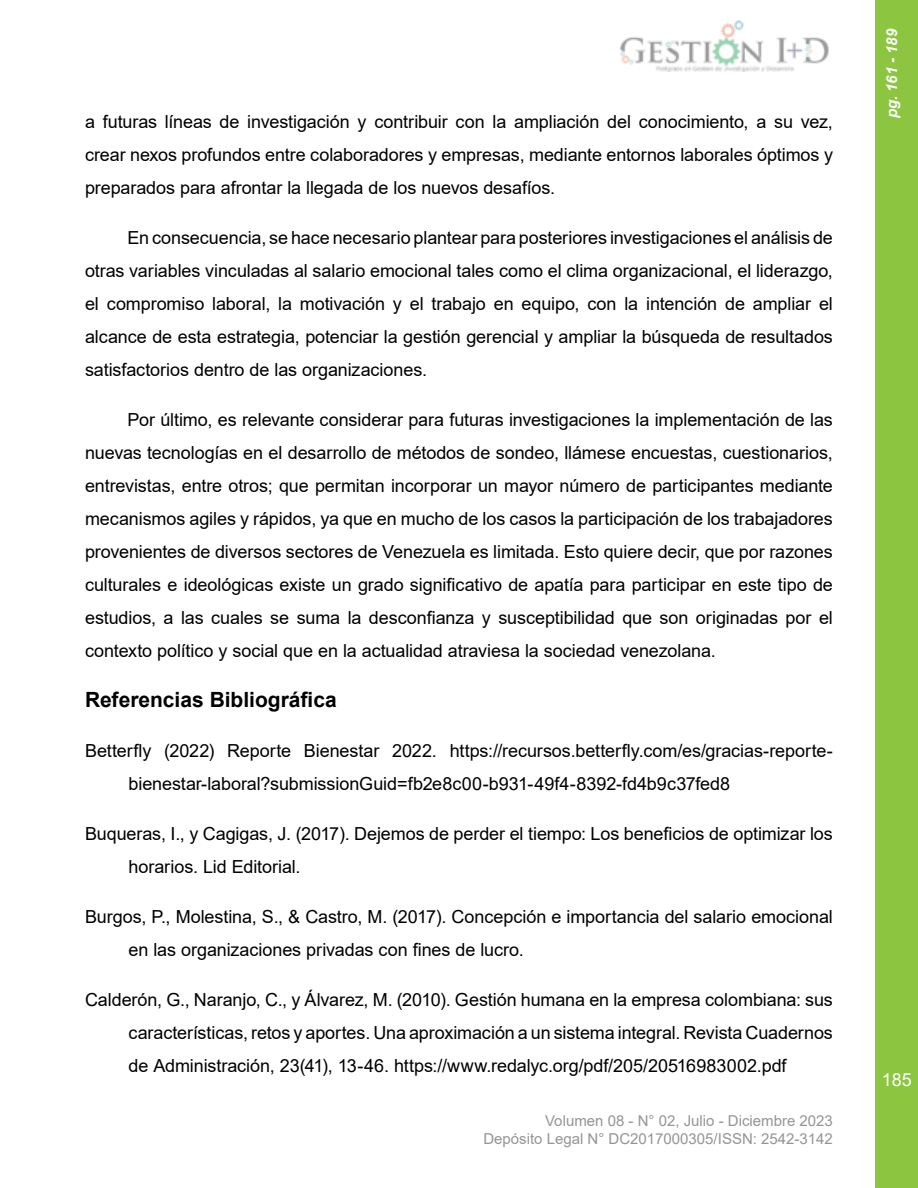
<style>
.page{position:relative;width:918px;height:1188px;background:#fff}
.page>*{position:absolute;margin:0;border:0;box-sizing:border-box;transform-origin:0 0}
.t1{font:700 21px "Arial";color:#000}
.t2{font:18px/33px "Arial";letter-spacing:-.005em;color:#000;text-align:justify}
.t3{font:18px "Arial";color:#fff}
.t4{font:15px/18px "Arial";color:#939598;text-align:right}
.t5{font:italic 700 15px "Arial";letter-spacing:-.01em;color:#fff}
</style>
<div class="page">
<div style="left:876px;top:0;width:42px;height:1188px;background:#8cc640"></div>
<img style="left:620px;top:21px;width:209px;height:51px">
<p class="t2" style="left:85px;top:105px;width:749px">a futuras líneas de investigación y contribuir con la ampliación del conocimiento, a su vez, crear nexos profundos entre colaboradores y empresas, mediante entornos laborales óptimos y preparados para afrontar la llegada de los nuevos desafíos.</p>
<p class="t2" style="left:85px;top:221px;width:749px;text-indent:43px">En consecuencia, se hace necesario plantear para posteriores investigaciones el análisis de otras variables vinculadas al salario emocional tales como el clima organizacional, el liderazgo, el compromiso laboral, la motivación y el trabajo en equipo, con la intención de ampliar el alcance de esta estrategia, potenciar la gestión gerencial y ampliar la búsqueda de resultados satisfactorios dentro de las organizaciones.</p>
<p class="t2" style="left:85px;top:403px;width:749px;text-indent:43px">Por último, es relevante considerar para futuras investigaciones la implementación de las nuevas tecnologías en el desarrollo de métodos de sondeo, llámese encuestas, cuestionarios, entrevistas, entre otros; que permitan incorporar un mayor número de participantes mediante mecanismos agiles y rápidos, ya que en mucho de los casos la participación de los trabajadores provenientes de diversos sectores de Venezuela es limitada. Esto quiere decir, que por razones culturales e ideológicas existe un grado significativo de apatía para participar en este tipo de estudios, a las cuales se suma la desconfianza y susceptibilidad que son originadas por el contexto político y social que en la actualidad atraviesa la sociedad venezolana.</p>
<p class="t1" style="left:85px;top:685px;width:253px">Referencias Bibliográfica</p>
<p class="t2" style="left:129px;top:734px;width:706px;text-indent:-44px">Betterfly (2022) Reporte Bienestar 2022. https://recursos.betterfly.com/es/gracias-reporte&shy;bienestar-laboral?submissionGuid=fb2e8c00-b931-49f4-8392-fd4b9c37fed8</p>
<p class="t2" style="left:129px;top:817px;width:706px;text-indent:-44px">Buqueras, I., y Cagigas, J. (2017). Dejemos de perder el tiempo: Los beneficios de optimizar los horarios. Lid Editorial.</p>
<p class="t2" style="left:129px;top:900px;width:706px;text-indent:-44px">Burgos, P., Molestina, S., &amp; Castro, M. (2017). Concepción e importancia del salario emocional en las organizaciones privadas con fines de lucro.</p>
<p class="t2" style="left:129px;top:983px;width:706px;text-indent:-44px">Calderón, G., Naranjo, C., y Álvarez, M. (2010). Gestión humana en la empresa colombiana: sus características, retos y aportes. Una aproximación a un sistema integral. Revista Cuadernos de Administración, 23(41), 13-46. https://www.redalyc.org/pdf/205/20516983002.pdf</p>
<p class="t4" style="left:483px;top:1112px;width:351px">Volumen 08 - N° 02, Julio - Diciembre 2023<br>Depósito Legal N° DC2017000305/ISSN: 2542-3142</p>
<p class="t5" style="left:882px;top:118px;width:91px;rotate:-90deg">pg. 161 - 189</p>
<p class="t3" style="left:882px;top:1068px;width:32px">185</p>
</div>
